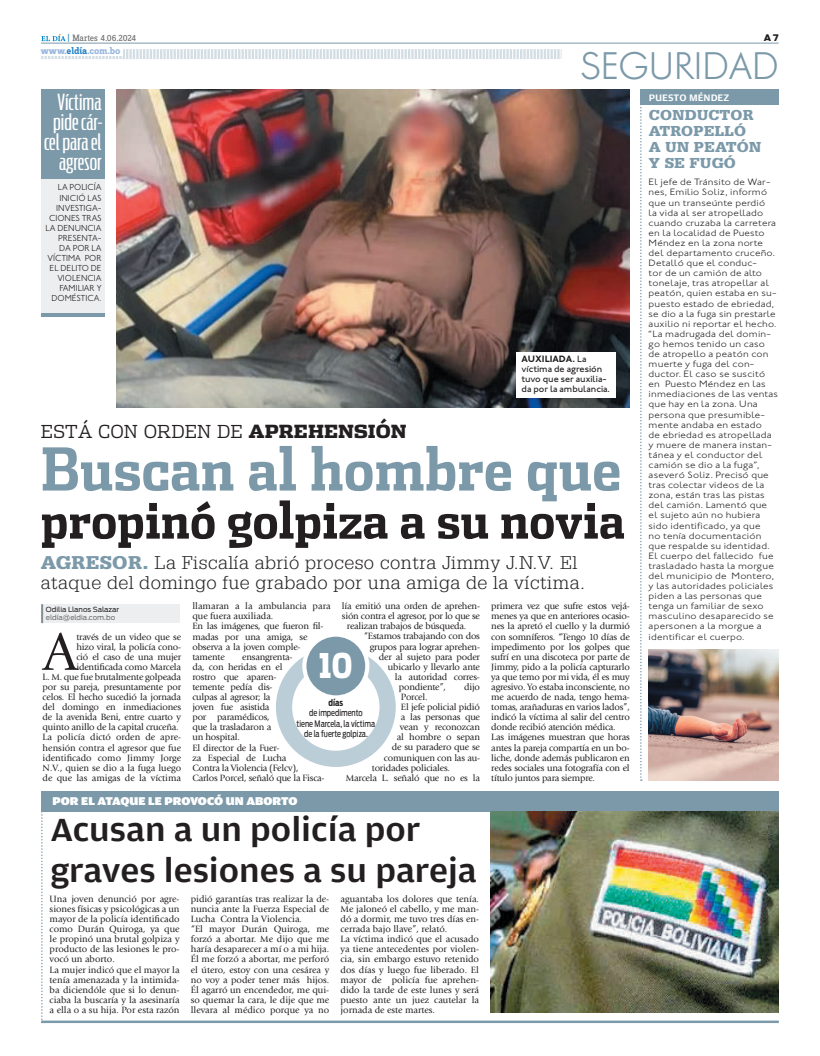
<style>
.page{position:relative;width:820px;height:1056px;background:#fff}
.page>*{position:absolute;margin:0;border:0;box-sizing:border-box;transform-origin:0 0}
.t1{font:700 59px "Dispatch Cond";color:#7b99a9}
.t2{font:55.4px "Giovanni";color:#231f20}
.t3{font:700 50.5px "Dispatch Cond";color:#231f20}
.t4{font:35px "Cg Futura Maxi Lt";color:#7b99a9}
.t5{font:500 34px/40.4px "Amplitude Wide";color:#231f20}
.t6{font:900 34px "Dispatch";color:#fff;scale:.8 1}
.t7{font:300 22px/20.2px "Antenna Comp";color:#fff;text-align:right;scale:1.4 1}
.t8{font:300 18px/20.2px "Glypha";letter-spacing:.02em;color:#231f20;scale:1.1 1}
.t9{font:300 18px "Dispatch";color:#231f20}
.t10{font:900 14px/16px "Glypha";letter-spacing:.02em;color:#7b99a9;scale:1.1 1}
.t11{font:900 12px "Amplitude Wide";color:#fff}
.t12{font:700 10px "Zine Slab Dis";color:#95b5de}
.t13{font:500 10px "Amplitude Wide";color:#fff}
.t14{font:9.5px/10.1px "Giovanni";letter-spacing:-.02em;color:#231f20}
.t15{font:300 9.5px/10.1px "Johnston ITC";letter-spacing:.02em;color:#231f20;scale:1.1 1}
.t16{font:9.5px/10.1px "Giovanni";color:#231f20}
.t17{font:500 9.5px/10.1px "Johnston ITC";color:#231f20}
.t18{font:9.5px "Zine Slab Dis";color:#6c6d70}
.t19{font:300 9px/10.1px "Johnston ITC";color:#231f20;text-align:right}
.t20{font:9px/10.5px "Antenna Cond";color:#231f20;text-align:center;scale:.9 1}
.t21{font:700 9px "Antenna Cond";color:#231f20;scale:.9 1}
.t22{font:900 9px "Antenna";color:#231f20}
.t23{font:7px "Antenna";color:#231f20}
.t24{font:7px "Antenna";color:#6c6d70}
.s1{color:#2783c5}
.s2{font-weight:700}
.s3{font-weight:900}
.s4{font-weight:900;color:#7b99a9}
</style>
<div class="page">
<div style="left:41px;top:791px;width:737px;height:20px;background:#7b99a9"></div>
<img style="left:490px;top:811px;width:288px;height:201px">
<hr style="left:41px;top:1020px;width:737px;height:3px;background:#7b99a9">
<svg style="left:41px;top:811px;width:2px;height:211px"></svg>
<div style="left:41px;top:604px;width:138px;height:19px;background:#eceef0"></div>
<svg style="left:41px;top:604px;width:2px;height:19px"></svg>
<div style="left:276px;top:647px;width:119px;height:120px;background:#bbcdd6;border-radius:50%"></div>
<div style="left:292px;top:663px;width:87px;height:88px;background:#fff;border-radius:50%"></div>
<div style="left:304px;top:635px;width:63px;height:62px;background:#7b99a9;border-radius:50%"></div>
<div style="left:302px;top:632px;width:67px;height:68px;border:4px solid #fff;border-radius:50%"></div>
<img style="left:116px;top:90px;width:512px;height:317px">
<div style="left:41px;top:160px;width:63px;height:155px;background:#eceef0"></div>
<div style="left:41px;top:90px;width:63px;height:89px;background:#7b99a9"></div>
<hr style="left:41px;top:313px;width:63px;height:4px;background:#7b99a9">
<div style="left:515px;top:352px;width:100px;height:45px;background:#fff"></div>
<div style="left:640px;top:89px;width:138px;height:16px;background:#7b99a9"></div>
<svg style="left:640px;top:105px;width:1px;height:676px"></svg>
<img style="left:648px;top:650px;width:130px;height:131px">
<svg style="left:41px;top:49px;width:520px;height:10px"></svg>
<hr style="left:41px;top:43px;width:737px;height:1px;background:#7b99a9">
<div style="left:41px;top:46px;width:82px;height:9px;background:#fff"></div>
<svg style="left:41px;top:34px;width:24px;height:7px"></svg>
<p class="t18" style="left:67px;top:34px;width:70px"><span class="s1">|</span> Martes 4.06.2024</p>
<p class="t22" style="left:763px;top:32px;width:16px">A 7</p>
<p class="t12" style="left:41px;top:45px;width:81px">www.<span class="s1">eldía</span>.com.bo</p>
<h3 class="t4" style="left:580px;top:45px;width:199px">SEGURIDAD</h3>
<h3 class="t7" style="left:44px;top:92px;width:43px">Víctima pide cár&shy;cel para el agresor</h3>
<p class="t13" style="left:648px;top:92px;width:82px">pueSto méndez</p>
<h3 class="t10" style="left:648px;top:107px;width:104px">CONDUCTOR<br>ATROPELLÓ<br>A UN PEATÓN<br>Y SE FUGÓ</h3>
<p class="t19" style="left:45px;top:182px;width:58px">La Policía inició las investiga&shy;ciones tras la denuncia presenta&shy;da por la víctima por el delito de violencia familiar y doméstica.</p>
<p class="t17" style="left:521px;top:354px;width:90px"><span class="s2">AUXILIADA.</span> La víctima de agresión tuvo que ser auxilia&shy;da por la ambulancia.</p>
<h3 class="t9" style="left:41px;top:420px;width:367px">ESTÁ CON ORDEN DE <span class="s3">APREHENSIÓN</span></h3>
<h1 class="t1" style="left:41px;top:432px;width:582px">Buscan al hombre que</h1>
<h3 class="t3" style="left:41px;top:488px;width:585px">propinó golpiza a su novia</h3>
<h3 class="t8" style="left:41px;top:552px;width:496px"><span class="s4">AGRESOR.</span> La Fiscalía abrió proceso contra Jimmy J.N.V. El ataque del domingo fue grabado por una amiga de la víctima.</h3>
<p class="t23" style="left:46px;top:605px;width:75px">Odilia Llanos Salazar</p>
<p class="t24" style="left:46px;top:613px;width:71px">eldía@eldia.com.bo</p>
<h2 class="t2" style="left:43px;top:621px;width:36px">A</h2>
<p class="t14" style="left:43px;top:631px;width:140px;text-align:right">través de un video que se<br>hizo viral, la policía cono-<br>ció el caso de una mujer identificada como Marcela<br>L. M. que fue brutalmente golpeada por su pareja, presuntamente por celos. El hecho sucedió la jornada del domingo en inmediaciones de la avenida Beni, entre cuarto y quinto anillo de la capital cruceña.<br>La policía dictó orden de apre&shy;hensión contra el agresor que fue identificado como Jimmy Jorge<br>N.V., quien se dio a la fuga luego de que las amigas de la víctima</p>
<p class="t14" style="left:342px;top:601px;width:139px">lía emitió una orden de aprehen-</p>
<p class="t14" style="left:342px;top:611px;width:139px">sión contra el agresor, por lo que se</p>
<p class="t14" style="left:347px;top:621px;width:121px">realizan trabajos de búsqueda.</p>
<p class="t14" style="left:364px;top:631px;width:118px">“Estamos trabajando con dos</p>
<p class="t14" style="left:370px;top:641px;width:112px">grupos para lograr aprehen-</p>
<p class="t14" style="left:379px;top:652px;width:103px">der al sujeto para poder</p>
<p class="t14" style="left:388px;top:662px;width:93px">ubicarlo y llevarlo ante</p>
<p class="t14" style="left:395px;top:672px;width:86px">la autoridad corres-</p>
<p class="t14" style="left:399px;top:682px;width:49px">pondiente”,</p>
<p class="t14" style="left:464px;top:682px;width:17px">dijo</p>
<p class="t14" style="left:401px;top:692px;width:28px">Porcel.</p>
<p class="t14" style="left:401px;top:702px;width:81px">El jefe policial pidió</p>
<p class="t14" style="left:401px;top:712px;width:81px">a las personas que</p>
<p class="t14" style="left:400px;top:722px;width:82px">vean y reconozcan</p>
<p class="t14" style="left:397px;top:732px;width:85px">al hombre o sepan</p>
<p class="t14" style="left:392px;top:742px;width:89px">de su paradero que se</p>
<p class="t14" style="left:384px;top:752px;width:97px">comuniquen con las au-</p>
<p class="t14" style="left:372px;top:763px;width:79px">toridades policiales.</p>
<p class="t14" style="left:346px;top:773px;width:136px">Marcela L. señaló que no es la</p>
<p class="t14" style="left:192px;top:601px;width:139px">llamaran a la ambulancia para que fuera auxiliada.<br>En las imágenes, que fueron fil&shy;madas por una amiga, se observa a la joven comple&shy;tamente</p>
<h3 class="t6" style="left:319px;top:641px;width:43px">10</h3>
<p class="t21" style="left:328px;top:697px;width:18px">días</p>
<p class="t20" style="left:296px;top:708px;width:89px">de impedimento<br>tiene Marcela, la víctima de la fuerte golpiza.</p>
<p class="t14" style="left:192px;top:652px;width:133px;text-indent:50px">ensangrenta-<br>da, con heridas en el<br>rostro que aparen-<br>temente pedía dis-<br>culpas al agresor; la<br>joven fue asistida<br>por paramédicos,<br>que la trasladaron a<br>un hospital.<br>El director de la Fuer-<br>za Especial de Lucha<br>Contra la Violencia (Felcv),<br>Carlos Porcel, señaló que la Fisca-</p>
<p class="t11" style="left:52px;top:794px;width:246px">POR EL ATAQUE LE PROVOCÓ UN ABORTO</p>
<h3 class="t5" style="left:50px;top:810px;width:428px">Acusan a un policía por graves lesiones a su pareja</h3>
<p class="t16" style="left:50px;top:894px;width:131px">Una joven denunció por agre&shy;siones físicas y psicológicas a un mayor de la policía identificado como Durán Quiroga, ya que le propinó una brutal golpiza y producto de las lesiones le pro&shy;vocó un aborto.<br>La mujer indicó que el mayor la tenía amenazada y la intimida&shy;ba diciendóle que si lo denun&shy;ciaba la buscaría y la asesinaría a ella o a su hija. Por esta razón</p>
<p class="t16" style="left:191px;top:894px;width:140px">pidió garantías tras realizar la de&shy;nuncia ante la Fuerza Especial de<br>Lucha Contra la Violencia.<br>“El mayor Durán Quiroga, me forzó a abortar. Me dijo que me haría desaparecer a mí o a mi hija.<br>Él me forzó a abortar, me perforó el útero, estoy con una cesárea y no voy a poder tener más hijos.<br>Él agarró un encendedor, me qui&shy;so quemar la cara, le dije que me llevara al médico porque ya no</p>
<p class="t16" style="left:340px;top:894px;width:140px">aguantaba los dolores que tenía.<br>Me jaloneó el cabello, y me man&shy;dó a dormir, me tuvo tres días en&shy;cerrada bajo llave”, relató.<br>La víctima indicó que el acusado ya tiene antecedentes por violen&shy;cia, sin embargo estuvo retenido dos días y luego fue liberado. El mayor de policía fue aprehen&shy;dido la tarde de este lunes y será puesto ante un juez cautelar la jornada de este martes.</p>
<p class="t14" style="left:491px;top:601px;width:140px">primera vez que sufre estos vejá&shy;menes ya que en anteriores ocasio&shy;nes la apretó el cuello y la durmió con somníferos. “Tengo 10 días de impedimento por los golpes que sufrí en una discoteca por parte de Jimmy, pido a la policía capturarlo ya que temo por mi vida, él es muy agresivo. Yo estaba inconsciente, no me acuerdo de nada, tengo hema&shy;tomas, arañaduras en varios lados”, indicó la víctima al salir del centro donde recibió atención médica.<br>Las imágenes muestran que horas antes la pareja compartía en un bo&shy;liche, donde además publicaron en redes sociales una fotografía con el título juntos para siempre.</p>
<p class="t15" style="left:648px;top:177px;width:119px">El jefe de Tránsito de War&shy;nes, Emilio Soliz, informó que un transeúnte perdió<br>la vida al ser atropellado cuando cruzaba la carretera en la localidad de Puesto<br>Méndez en la zona norte del departamento cruceño.<br>Detalló que el conduc-<br>tor de un camión de alto tonelaje, tras atropellar al peatón, quien estaba en su&shy;puesto estado de ebriedad, se dio a la fuga sin prestarle auxilio ni reportar el hecho. “La madrugada del domin&shy;go hemos tenido un caso de atropello a peatón con muerte y fuga del con&shy;ductor. El caso se suscitó en Puesto Méndez en las inmediaciones de las ventas que hay en la zona. U na persona que presumible&shy;mente andaba en estado<br>de ebriedad es atropellada y muere de manera instan&shy;tánea y el conductor del camión se dio a la fuga”, aseveró Soliz. Precisó que tras colectar videos de la zona, están tras las pistas del camión. Lamentó que el sujeto aún no hubiera sido identificado, ya que<br>no tenía documentación que respalde su identidad.<br>El cuerpo del fallecido fue trasladado hasta la morgue del municipio de Montero, y las autoridades policiales piden a las personas que tenga un familiar de sexo masculino desaparecido se apersonen a la morgue a identificar el cuerpo.</p>
</div>
